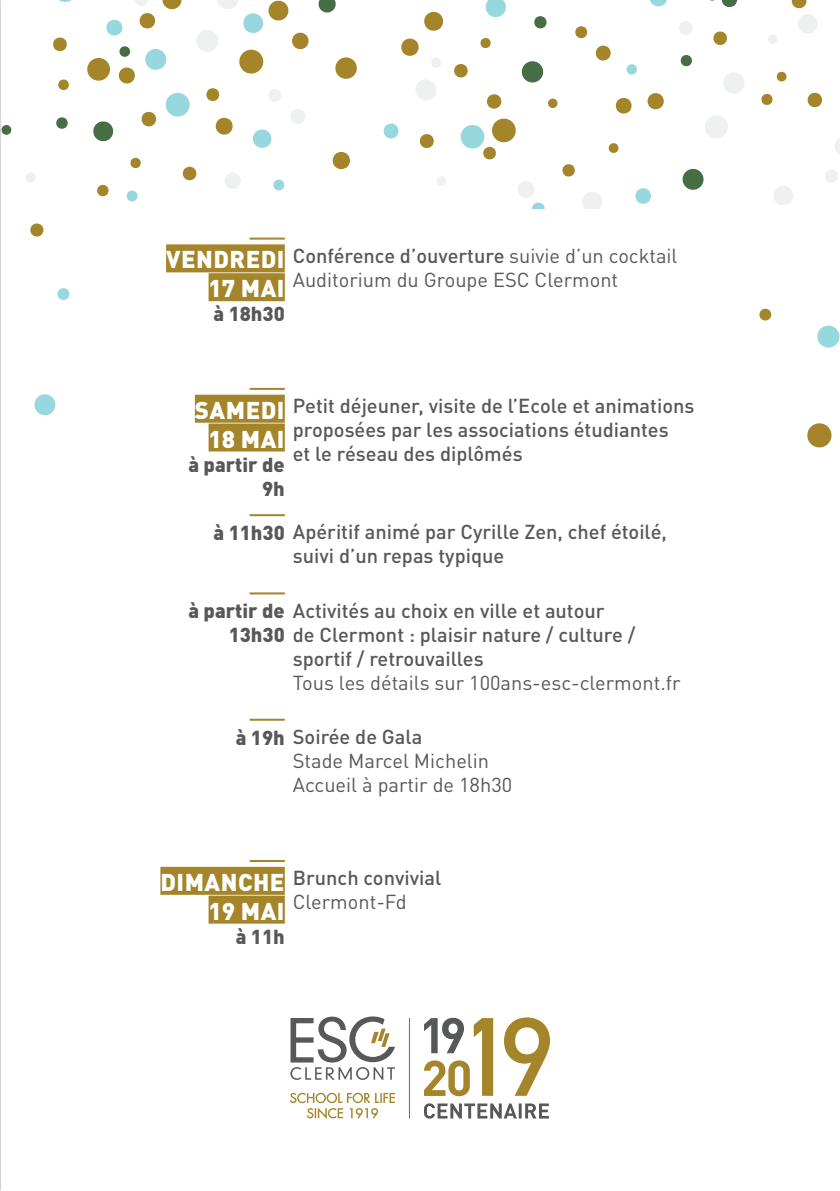
<style>
.page{position:relative;width:840px;height:1191px;background:#fff}
.page>*{position:absolute;margin:0;border:0;box-sizing:border-box;transform-origin:0 0}
.t1{font:900 24px/28.8px "DIN Pro";letter-spacing:.02em;color:#fff;text-align:right}
.t2{font:500 20px/24px "DIN Pro";color:#57585a}
.t3{font:20px/24px "DIN Pro";color:#57585a}
.t4{font:900 20px/24px "DIN Pro";color:#57585a;text-align:right}
.s1{font-weight:500}
.s2{font-weight:900}
</style>
<div class="page">
<svg style="left:290px;top:1016px;width:259px;height:103px"></svg>
<svg style="left:825px;top:170px;width:13px;height:12px"></svg>
<svg style="left:583px;top:192px;width:19px;height:17px"></svg>
<svg style="left:595px;top:45px;width:16px;height:16px"></svg>
<svg style="left:437px;top:176px;width:9px;height:10px"></svg>
<svg style="left:419px;top:134px;width:15px;height:14px"></svg>
<svg style="left:487px;top:94px;width:15px;height:15px"></svg>
<svg style="left:332px;top:152px;width:18px;height:18px"></svg>
<svg style="left:682px;top:168px;width:22px;height:22px"></svg>
<svg style="left:273px;top:179px;width:12px;height:12px"></svg>
<svg style="left:723px;top:73px;width:22px;height:21px"></svg>
<svg style="left:521px;top:61px;width:23px;height:22px"></svg>
<svg style="left:30px;top:223px;width:14px;height:14px"></svg>
<svg style="left:650px;top:0;width:17px;height:7px"></svg>
<svg style="left:768px;top:35px;width:9px;height:9px"></svg>
<svg style="left:415px;top:80px;width:21px;height:20px"></svg>
<svg style="left:635px;top:188px;width:16px;height:16px"></svg>
<svg style="left:460px;top:118px;width:56px;height:42px"></svg>
<svg style="left:534px;top:16px;width:13px;height:13px"></svg>
<svg style="left:608px;top:143px;width:10px;height:10px"></svg>
<svg style="left:290px;top:109px;width:15px;height:15px"></svg>
<svg style="left:680px;top:55px;width:12px;height:12px"></svg>
<svg style="left:182px;top:166px;width:15px;height:15px"></svg>
<svg style="left:145px;top:49px;width:22px;height:21px"></svg>
<svg style="left:791px;top:0;width:27px;height:34px"></svg>
<svg style="left:518px;top:181px;width:27px;height:28px"></svg>
<svg style="left:817px;top:325px;width:22px;height:23px"></svg>
<svg style="left:807px;top:423px;width:25px;height:24px"></svg>
<svg style="left:57px;top:288px;width:13px;height:12px"></svg>
<svg style="left:431px;top:58px;width:10px;height:10px"></svg>
<svg style="left:56px;top:117px;width:12px;height:12px"></svg>
<svg style="left:615px;top:98px;width:17px;height:16px"></svg>
<svg style="left:485px;top:0;width:21px;height:17px"></svg>
<svg style="left:253px;top:129px;width:19px;height:19px"></svg>
<svg style="left:58px;top:79px;width:11px;height:11px"></svg>
<svg style="left:225px;top:173px;width:16px;height:16px"></svg>
<svg style="left:53px;top:37px;width:14px;height:15px"></svg>
<svg style="left:647px;top:93px;width:17px;height:17px"></svg>
<svg style="left:335px;top:57px;width:22px;height:22px"></svg>
<svg style="left:575px;top:26px;width:12px;height:13px"></svg>
<svg style="left:269px;top:89px;width:12px;height:13px"></svg>
<svg style="left:835px;top:138px;width:4px;height:16px"></svg>
<svg style="left:126px;top:190px;width:12px;height:12px"></svg>
<svg style="left:97px;top:184px;width:12px;height:13px"></svg>
<svg style="left:713px;top:31px;width:14px;height:14px"></svg>
<svg style="left:119px;top:46px;width:11px;height:11px"></svg>
<svg style="left:562px;top:164px;width:13px;height:13px"></svg>
<svg style="left:130px;top:157px;width:11px;height:12px"></svg>
<svg style="left:215px;top:117px;width:18px;height:18px"></svg>
<svg style="left:141px;top:111px;width:16px;height:16px"></svg>
<svg style="left:759px;top:308px;width:12px;height:13px"></svg>
<svg style="left:26px;top:173px;width:10px;height:10px"></svg>
<svg style="left:106px;top:19px;width:17px;height:17px"></svg>
<svg style="left:679px;top:21px;width:14px;height:14px"></svg>
<svg style="left:118px;top:67px;width:17px;height:17px"></svg>
<svg style="left:59px;top:0;width:13px;height:2px"></svg>
<svg style="left:807px;top:92px;width:15px;height:16px"></svg>
<svg style="left:774px;top:186px;width:19px;height:19px"></svg>
<svg style="left:93px;top:121px;width:21px;height:21px"></svg>
<svg style="left:206px;top:88px;width:14px;height:13px"></svg>
<svg style="left:710px;top:0;width:27px;height:7px"></svg>
<svg style="left:401px;top:38px;width:18px;height:18px"></svg>
<svg style="left:34px;top:394px;width:22px;height:22px"></svg>
<svg style="left:196px;top:0;width:113px;height:74px"></svg>
<svg style="left:548px;top:98px;width:9px;height:10px"></svg>
<svg style="left:424px;top:12px;width:19px;height:19px"></svg>
<svg style="left:480px;top:38px;width:11px;height:10px"></svg>
<svg style="left:318px;top:0;width:18px;height:13px"></svg>
<svg style="left:135px;top:0;width:47px;height:29px"></svg>
<svg style="left:626px;top:64px;width:11px;height:11px"></svg>
<svg style="left:776px;top:71px;width:10px;height:11px"></svg>
<svg style="left:761px;top:93px;width:11px;height:12px"></svg>
<svg style="left:87px;top:58px;width:23px;height:23px"></svg>
<svg style="left:705px;top:116px;width:23px;height:22px"></svg>
<svg style="left:1px;top:125px;width:11px;height:10px"></svg>
<svg style="left:383px;top:123px;width:16px;height:16px"></svg>
<svg style="left:454px;top:64px;width:14px;height:14px"></svg>
<svg style="left:165px;top:92px;width:25px;height:25px"></svg>
<div style="left:166px;top:244px;width:119px;height:28px;background:#a4852a"></div>
<div style="left:208px;top:273px;width:77px;height:28px;background:#a4852a"></div>
<hr style="left:249px;top:238px;width:36px;height:2px;background:#a4852a">
<div style="left:195px;top:395px;width:90px;height:28px;background:#a4852a"></div>
<div style="left:208px;top:423px;width:77px;height:28px;background:#a4852a"></div>
<hr style="left:249px;top:388px;width:36px;height:2px;background:#a4852a">
<hr style="left:249px;top:514px;width:36px;height:2px;background:#a4852a">
<hr style="left:249px;top:592px;width:36px;height:2px;background:#a4852a">
<hr style="left:249px;top:718px;width:36px;height:2px;background:#a4852a">
<div style="left:160px;top:866px;width:125px;height:28px;background:#a4852a"></div>
<div style="left:208px;top:895px;width:77px;height:28px;background:#a4852a"></div>
<hr style="left:249px;top:860px;width:36px;height:2px;background:#a4852a">
<p class="t1" style="left:166px;top:242px;width:120px">VENDREDI<br>17 MAI</p>
<p class="t4" style="left:213px;top:299px;width:73px">à 18h30</p>
<p class="t3" style="left:293px;top:241px;width:386px"><span class="s1">Conférence d’ouverture</span> suivie d’un cocktail<br>Auditorium du Groupe ESC Clermont</p>
<p class="t1" style="left:195px;top:392px;width:91px;text-align:center">SAMEDI<br>18 MAI</p>
<p class="t4" style="left:188px;top:450px;width:98px">à partir de<br>9h</p>
<p class="t2" style="left:293px;top:392px;width:403px">Petit déjeuner, visite de l’Ecole et animations proposées par les associations étudiantes<br>et le réseau des diplômés</p>
<p class="t2" style="left:293px;top:518px;width:375px;text-indent:-79px"><span class="s2">à 11h30</span> Apéritif animé par Cyrille Zen, chef étoilé, suivi d’un repas typique</p>
<p class="t2" style="left:188px;top:596px;width:417px"><span class="s2">à partir de</span> Activités au choix en ville et autour</p>
<p class="t2" style="left:228px;top:620px;width:408px"><span class="s2">13h30</span> de Clermont : plaisir nature / culture /</p>
<p class="t2" style="left:293px;top:644px;width:192px">sportif / retrouvailles</p>
<p class="t3" style="left:293px;top:668px;width:389px">Tous les détails sur 100ans-esc-clermont.fr</p>
<p class="t3" style="left:293px;top:722px;width:221px;text-indent:-57px"><span class="s2">à 19h</span> <span class="s1">Soirée de Gala<br></span>Stade Marcel Michelin<br>Accueil à partir de 18h30</p>
<p class="t1" style="left:160px;top:864px;width:126px">DIMANCHE<br>19 MAI</p>
<p class="t4" style="left:236px;top:921px;width:50px">à 11h</p>
<p class="t2" style="left:293px;top:863px;width:150px">Brunch convivial</p>
<p class="t3" style="left:293px;top:888px;width:115px">Clermont-Fd</p>
</div>
